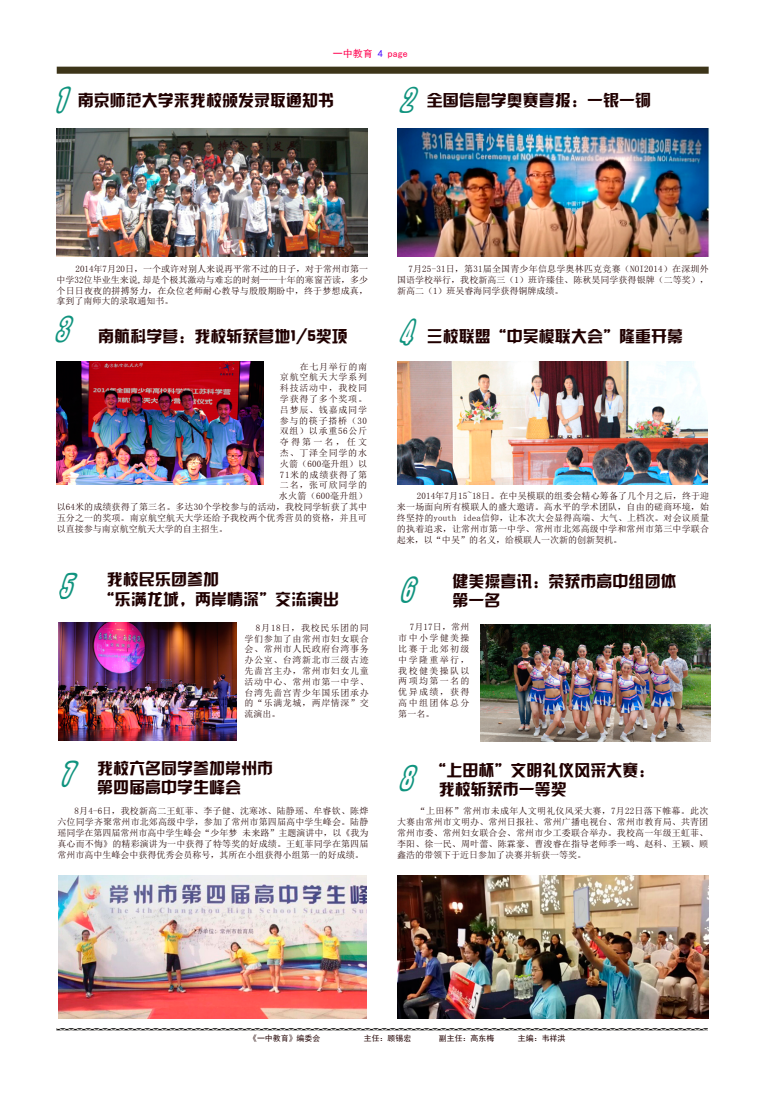
<style>
.page{position:relative;width:766px;height:1106px;background:#fff}
.page>*{position:absolute;margin:0;border:0;box-sizing:border-box;transform-origin:0 0}
.t1{font:italic 30px "H Ym 1 gj";color:#0f937e}
.t2{font:16px/19.2px "H Yk 2 gj";color:#200000}
.t3{font:10px "Sim Hei";color:#ff004f}
.t4{font:9px/10.8px "Sim Sun";letter-spacing:.015em;color:#200000;text-align:justify}
.t5{font:9px "Sim Sun";letter-spacing:.085em;color:#200000}
.t6{font:9px "Sim Sun";letter-spacing:.075em;color:#200000}
.t7{font:7.9px "Sim Hei";color:#200000}
.s1{color:#3f00fe}
</style>
<div class="page">
<img style="left:397px;top:129px;width:312px;height:127px">
<img style="left:58px;top:622px;width:178px;height:118px">
<img style="left:397px;top:362px;width:310px;height:122px">
<img style="left:56px;top:129px;width:311px;height:127px">
<img style="left:56px;top:362px;width:207px;height:122px">
<img style="left:481px;top:624px;width:229px;height:117px">
<svg style="left:56px;top:1028px;width:652px;height:3px;background:#908f8d"></svg>
<div style="left:57px;top:67px;width:651px;height:7px;background:#3d3519"></div>
<img style="left:398px;top:875px;width:310px;height:143px">
<img style="left:59px;top:875px;width:307px;height:143px">
<p class="t3" style="left:333px;top:49px;width:76px">一中教育 <span class="s1">4</span> page</p>
<h1 class="t1" style="left:53px;top:85px;width:26px">1</h1>
<h1 class="t1" style="left:399px;top:85px;width:26px">2</h1>
<h2 class="t2" style="left:78px;top:90px;width:257px">南京师范大学来我校颁发录取通知书</h2>
<h2 class="t2" style="left:427px;top:90px;width:225px">全国信息学奥赛喜报：一银一铜</h2>
<p class="t4" style="left:56px;top:263px;width:313px;text-indent:19px">2014年7月20日，一个或许对别人来说再平常不过的日子，对于常州市第一中学32位毕业生来说,却是个极其激动与难忘的时刻——十年的寒窗苦读，多少个日日夜夜的拼搏努力，在众位老师耐心教导与殷殷期盼中，终于梦想成真，拿到了南师大的录取通知书。</p>
<p class="t4" style="left:397px;top:263px;width:313px;text-indent:11px">7月25-31日，第31届全国青少年信息学奥林匹克竞赛（NOI2014）在深圳外国语学校举行，我校新高三（1）班许臻佳、陈秋昊同学获得银牌（二等奖），新高二（1）班吴睿海同学获得铜牌成绩。</p>
<h1 class="t1" style="left:54px;top:314px;width:26px">3</h1>
<h2 class="t2" style="left:98px;top:326px;width:251px">南航科学营：我校斩获营地1/5奖项</h2>
<h1 class="t1" style="left:398px;top:317px;width:26px">4</h1>
<h2 class="t2" style="left:427px;top:326px;width:257px">三校联盟“中吴模联大会”隆重开幕</h2>
<p class="t6" style="left:300px;top:362px;width:69px">在七月举行的南</p>
<p class="t5" style="left:280px;top:372px;width:88px">京航空航天大学系列</p>
<p class="t5" style="left:280px;top:383px;width:88px">科技活动中，我校同</p>
<p class="t5" style="left:280px;top:394px;width:88px">学获得了多个奖项。</p>
<p class="t5" style="left:280px;top:405px;width:88px">吕梦辰、钱嘉成同学</p>
<p class="t6" style="left:280px;top:416px;width:88px">参与的筷子搭桥（30</p>
<p class="t6" style="left:280px;top:426px;width:88px">双组）以承重56公斤</p>
<p class="t4" style="left:280px;top:436px;width:88px">夺得第一名，任文</p>
<p class="t5" style="left:280px;top:448px;width:88px">杰、丁泽全同学的水</p>
<p class="t4" style="left:280px;top:458px;width:89px">火箭（600毫升组）以</p>
<p class="t6" style="left:280px;top:470px;width:88px">71米的成绩获得了第</p>
<p class="t5" style="left:280px;top:480px;width:88px">二名，张可欣同学的</p>
<p class="t4" style="left:279px;top:490px;width:90px">水火箭（600毫升组）</p>
<p class="t4" style="left:57px;top:501px;width:312px">以64米的成绩获得了第三名。多达30个学校参与的活动，我校同学斩获了其中</p>
<p class="t4" style="left:57px;top:512px;width:311px">五分之一的奖项。南京航空航天大学还给予我校两个优秀营员的资格，并且可</p>
<p class="t4" style="left:57px;top:523px;width:172px">以直接参与南京航空航天大学的自主招生。</p>
<p class="t4" style="left:397px;top:490px;width:314px;text-indent:20px">2014年7月15~18日。在中吴模联的组委会精心筹备了几个月之后，终于迎来一场面向所有模联人的盛大邀请。高水平的学术团队，自由的磋商环境，始终坚持的youth idea信仰，让本次大会显得高端、大气、上档次。对会议质量的执着追求，让常州市第一中学、常州市北郊高级中学和常州市第三中学联合起来，以“中吴”的名义，给模联人一次新的创新契机。</p>
<h2 class="t2" style="left:99px;top:570px;width:241px;text-indent:8px">我校民乐团参加<br>“乐满龙城，两岸情深”交流演出</h2>
<p class="t4" style="left:244px;top:622px;width:126px;text-indent:11px">8月18日，我校民乐团的同学们参加了由常州市妇女联合会、常州市人民政府台湾事务办公室、台湾新北市三级古迹先啬宫主办，常州市妇女儿童活动中心、常州市第一中学、台湾先啬宫青少年国乐团承办的“乐满龙城，两岸情深”交流演出。</p>
<h1 class="t1" style="left:57px;top:571px;width:26px">5</h1>
<h1 class="t1" style="left:398px;top:574px;width:26px">6</h1>
<h2 class="t2" style="left:452px;top:571px;width:225px">健美操喜讯：荣获市高中组团体第一名</h2>
<p class="t4" style="left:398px;top:622px;width:72px;text-indent:11px">7月17日，常州市中小学健美操比赛于北郊初级中学隆重举行，我校健美操队以两项均第一名的优异成绩，获得高中组团体总分第一名。</p>
<h1 class="t1" style="left:59px;top:758px;width:26px">7</h1>
<h1 class="t1" style="left:398px;top:763px;width:26px">8</h1>
<h2 class="t2" style="left:97px;top:758px;width:177px">我校六名同学参加常州市第四届高中学生峰会</h2>
<h2 class="t2" style="left:438px;top:760px;width:217px;text-indent:-8px">“上田杯”文明礼仪风采大赛：我校斩获市一等奖</h2>
<p class="t4" style="left:397px;top:805px;width:313px;text-indent:20px">“上田杯”常州市未成年人文明礼仪风采大赛，7月22日落下帷幕。此次大赛由常州市文明办、常州日报社、常州广播电视台、常州市教育局、共青团常州市委、常州妇女联合会、常州市少工委联合举办。我校高一年级王虹菲、李阳、徐一民、周叶蕾、陈霖豪、曹浚睿在指导老师季一鸣、赵科、王颖、顾鑫浩的带领下于近日参加了决赛并斩获一等奖。</p>
<p class="t4" style="left:57px;top:805px;width:312px;text-indent:17px">8月4-6日，我校新高二王虹菲、李子健、沈寒冰、陆静瑶、牟睿钦、陈烨六位同学齐聚常州市北郊高级中学，参加了常州市第四届高中学生峰会。陆静瑶同学在第四届常州市高中学生峰会“少年梦 未来路”主题演讲中，以《我为真心而不悔》的精彩演讲为一中获得了特等奖的好成绩。王虹菲同学在第四届常州市高中生峰会中获得优秀会员称号，其所在小组获得小组第一的好成绩。</p>
<p class="t7" style="left:249px;top:1034px;width:73px">《一中教育》编委会</p>
<p class="t7" style="left:364px;top:1034px;width:49px">主任：顾锡宏</p>
<p class="t7" style="left:439px;top:1034px;width:57px">副主任：高东梅</p>
<p class="t7" style="left:518px;top:1034px;width:49px">主编：韦祥洪</p>
</div>
